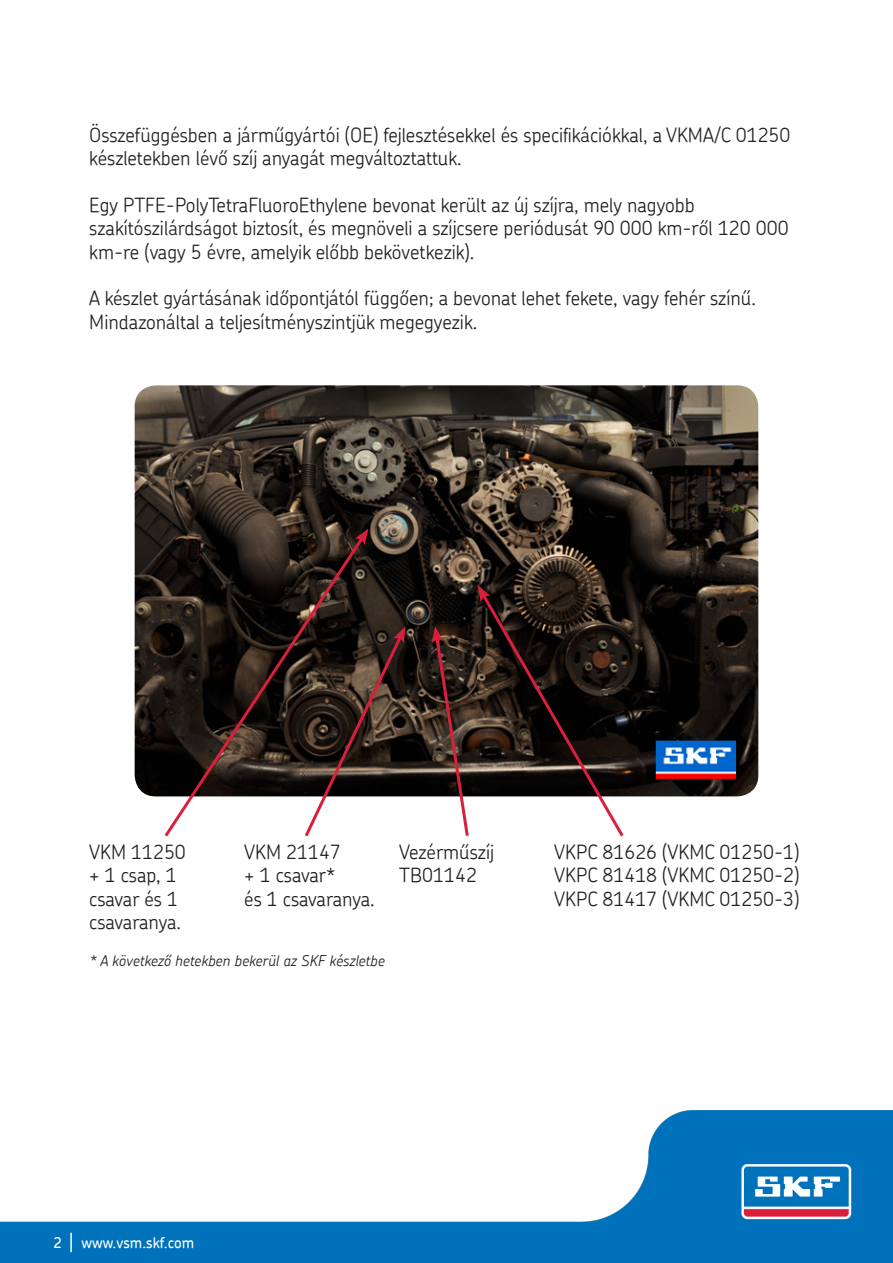
<style>
.page{position:relative;width:893px;height:1263px;background:#fff}
.page>*{position:absolute;margin:0;border:0;box-sizing:border-box;transform-origin:0 0}
.t1{font:300 19.5px/23.4px "SKF Chevin";color:#231f20}
.t2{font:italic 300 15px "SKF Chevin";color:#231f20}
.t3{font:500 15px "SKF Chevin";color:#fff}
</style>
<div class="page">
<img style="left:135px;top:385px;width:623px;height:411px">
<svg style="left:162px;top:533px;width:205px;height:304px;background:#3b322e"></svg>
<svg style="left:355px;top:528px;width:14px;height:17px"></svg>
<svg style="left:302px;top:626px;width:103px;height:211px"></svg>
<svg style="left:432px;top:626px;width:39px;height:210px"></svg>
<svg style="left:478px;top:585px;width:148px;height:252px"></svg>
<img style="left:0;top:1110px;width:893px;height:153px">
<svg style="left:70px;top:1233px;width:2px;height:19px"></svg>
<p class="t1" style="left:89px;top:122px;width:703px">Összefüggésben a járműgyártói (OE) fejlesztésekkel és specifikációkkal, a VKMA/C 01250 készletekben lévő szíj anyagát megváltoztattuk.</p>
<p class="t1" style="left:89px;top:193px;width:701px">Egy PTFE-PolyTetraFluoroEthylene bevonat került az új szíjra, mely nagyobb szakítószilárdságot biztosít, és megnöveli a szíjcsere periódusát 90 000 km-ről 120 000 km-re (vagy 5 évre, amelyik előbb bekövetkezik).</p>
<p class="t1" style="left:89px;top:286px;width:668px">A készlet gyártásának időpontjától függően; a bevonat lehet fekete, vagy fehér színű.<br>Mindazonáltal a teljesítményszintjük megegyezik.</p>
<p class="t1" style="left:89px;top:840px;width:98px">VKM 11250</p>
<p class="t1" style="left:89px;top:863px;width:93px">+ 1 csap, 1 csavar és 1 csavaranya.</p>
<p class="t1" style="left:244px;top:840px;width:98px">VKM 21147</p>
<p class="t1" style="left:244px;top:863px;width:93px">+ 1 csavar*</p>
<p class="t1" style="left:244px;top:886px;width:132px">és 1 csavaranya.</p>
<p class="t2" style="left:89px;top:951px;width:297px">* A következő hetekben bekerül az SKF készletbe</p>
<p class="t1" style="left:399px;top:840px;width:96px">Vezérműszíj</p>
<p class="t1" style="left:399px;top:863px;width:79px">TB01142</p>
<p class="t1" style="left:554px;top:840px;width:247px">VKPC 81626 (VKMC 01250-1)</p>
<p class="t1" style="left:554px;top:863px;width:247px">VKPC 81418 (VKMC 01250-2)</p>
<p class="t1" style="left:554px;top:886px;width:247px">VKPC 81417 (VKMC 01250-3)</p>
<p class="t3" style="left:53px;top:1232px;width:142px">2 www.vsm.skf.com</p>
</div>
